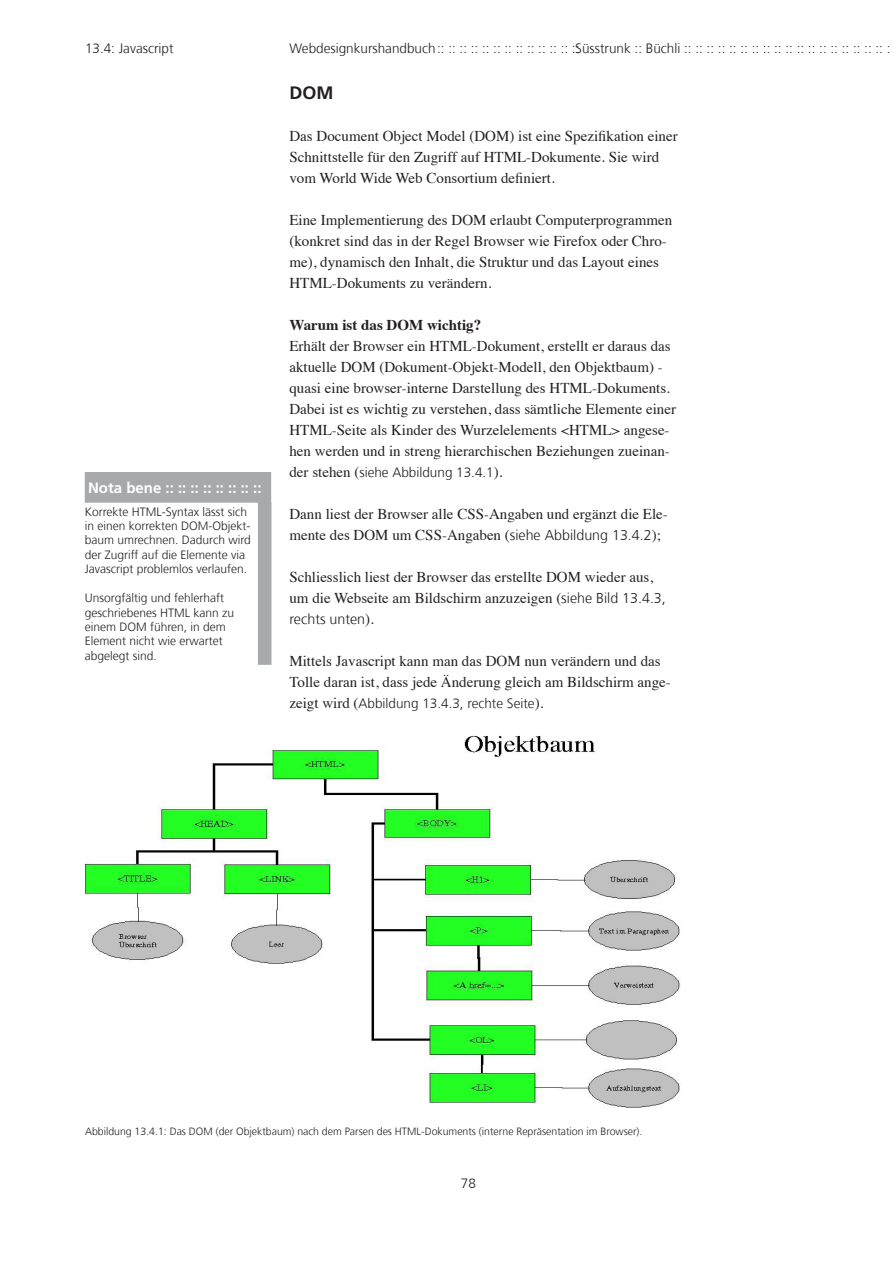
<style>
.page{position:relative;width:893px;height:1263px;background:#fff}
.page>*{position:absolute;margin:0;border:0;box-sizing:border-box;transform-origin:0 0}
.Fliesstext_Titel{font:700 18px "Frutiger";color:#231f20}
.Fliesstext{font:15px/21px "Times";color:#231f20}
.Tipp_Titel{font:700 15px "Frutiger";color:#fff}
.Fliesstext-2{font:700 15px "Times";color:#231f20}
.Fliesstext-3{font:300 14.25px "Frutiger";color:#231f20}
.Fliesstext-4{font:300 13.5px "Frutiger";color:#231f20}
.Seitenkopfzeile{font:300 13.5px "Frutiger";color:#231f20}
.Tipp_Text{font:300 12px/14.4px "Frutiger";color:#231f20}
.Bildlegende{font:300 10.5px "Frutiger";color:#231f20}
.s1{font-family:"Times";font-weight:400;font-size:15px}
.s2{font-family:"Frutiger";font-weight:300;font-size:14.25px}
</style>
<div class="page">
<img style="left:85px;top:735px;width:595px;height:373px">
<div style="left:85px;top:472px;width:186px;height:31px;background:#a8a9ad;border:2px solid #a8a9ad"></div>
<div style="left:258px;top:502px;width:13px;height:163px;background:#a8a9ad"></div>
<p class="Fliesstext-4" style="left:85px;top:40px;width:90px">13.4: Javascript</p>
<p class="Fliesstext-4" style="left:289px;top:40px;width:603px">Webdesignkurshandbuch:: :: :: :: :: :: :: :: :: :: :: :: :: Süsstrunk :: Büchli :: :: :: :: :: :: :: :: :: :: :: :: :: :: :: :: :: :: :</p>
<p class="Fliesstext_Titel" style="left:289px;top:82px;width:45px">DOM</p>
<p class="Fliesstext" style="left:289px;top:124px;width:390px">Das Document Object Model (DOM) ist eine Spezifikation einer<br>Schnittstelle für den Zugriff auf HTML-Dokumente. Sie wird vom World Wide Web Consortium definiert.</p>
<p class="Fliesstext" style="left:289px;top:208px;width:384px">Eine Implementierung des DOM erlaubt Computerprogrammen (konkret sind das in der Regel Browser wie Firefox oder Chro&shy;me), dynamisch den Inhalt, die Struktur und das Layout eines HTML-Dokuments zu verändern.</p>
<p class="Fliesstext-2" style="left:289px;top:310px;width:193px">Warum ist das DOM wichtig?</p>
<p class="Fliesstext" style="left:289px;top:334px;width:388px">Erhält der Browser ein HTML-Dokument, erstellt er daraus das aktuelle DOM (Dokument-Objekt-Modell, den Objektbaum) - quasi eine browser-interne Darstellung des HTML-Dokuments.<br>Dabei ist es wichtig zu verstehen, dass sämtliche Elemente einer HTML-Seite als Kinder des Wurzelelements &lt;HTML&gt; angese&shy;hen werden und in streng hierarchischen Beziehungen zueinan-</p>
<p class="Fliesstext-4" style="left:289px;top:465px;width:215px"><span class="s1">der stehen (</span>siehe Abbildung 13.4.1<span class="s1">).</span></p>
<p class="Fliesstext" style="left:289px;top:502px;width:380px">Dann liest der Browser alle CSS-Angaben und ergänzt die Ele&shy;mente des DOM um CSS-Angaben (<span class="s2">siehe Abbildung 13.4.2</span>);</p>
<p class="Fliesstext" style="left:289px;top:565px;width:378px">Schliesslich liest der Browser das erstellte DOM wieder aus, um die Webseite am Bildschirm anzuzeigen (<span class="s2">siehe Bild 13.4.3,</span></p>
<p class="Fliesstext-3" style="left:289px;top:611px;width:86px">rechts unten<span class="s1">).</span></p>
<p class="Fliesstext" style="left:289px;top:649px;width:383px">Mittels Javascript kann man das DOM nun verändern und das<br>Tolle daran ist, dass jede Änderung gleich am Bildschirm ange-</p>
<p class="Fliesstext-4" style="left:289px;top:696px;width:255px"><span class="s1">zeigt wird (</span>Abbildung 13.4.3, rechte Seite<span class="s1">).</span></p>
<p class="Tipp_Titel" style="left:88px;top:479px;width:175px">Nota bene :: :: :: :: :: :: :: ::</p>
<p class="Tipp_Text" style="left:85px;top:504px;width:168px">Korrekte HTML-Syntax lässt sich in einen korrekten DOM-Objekt&shy;baum umrechnen. Dadurch wird der Zugriff auf die Elemente via<br>Javascript problemlos verlaufen.</p>
<p class="Tipp_Text" style="left:85px;top:591px;width:151px">Unsorgfältig und fehlerhaft geschriebenes HTML kann zu einem DOM führen, in dem<br>Element nicht wie erwartet abgelegt sind.</p>
<p class="Bildlegende" style="left:85px;top:1125px;width:559px">Abbildung 13.4.1: Das DOM (der Objektbaum) nach dem Parsen des HTML-Dokuments (interne Repräsentation im Browser).</p>
<p class="Seitenkopfzeile" style="left:461px;top:1176px;width:17px">78</p>
</div>
